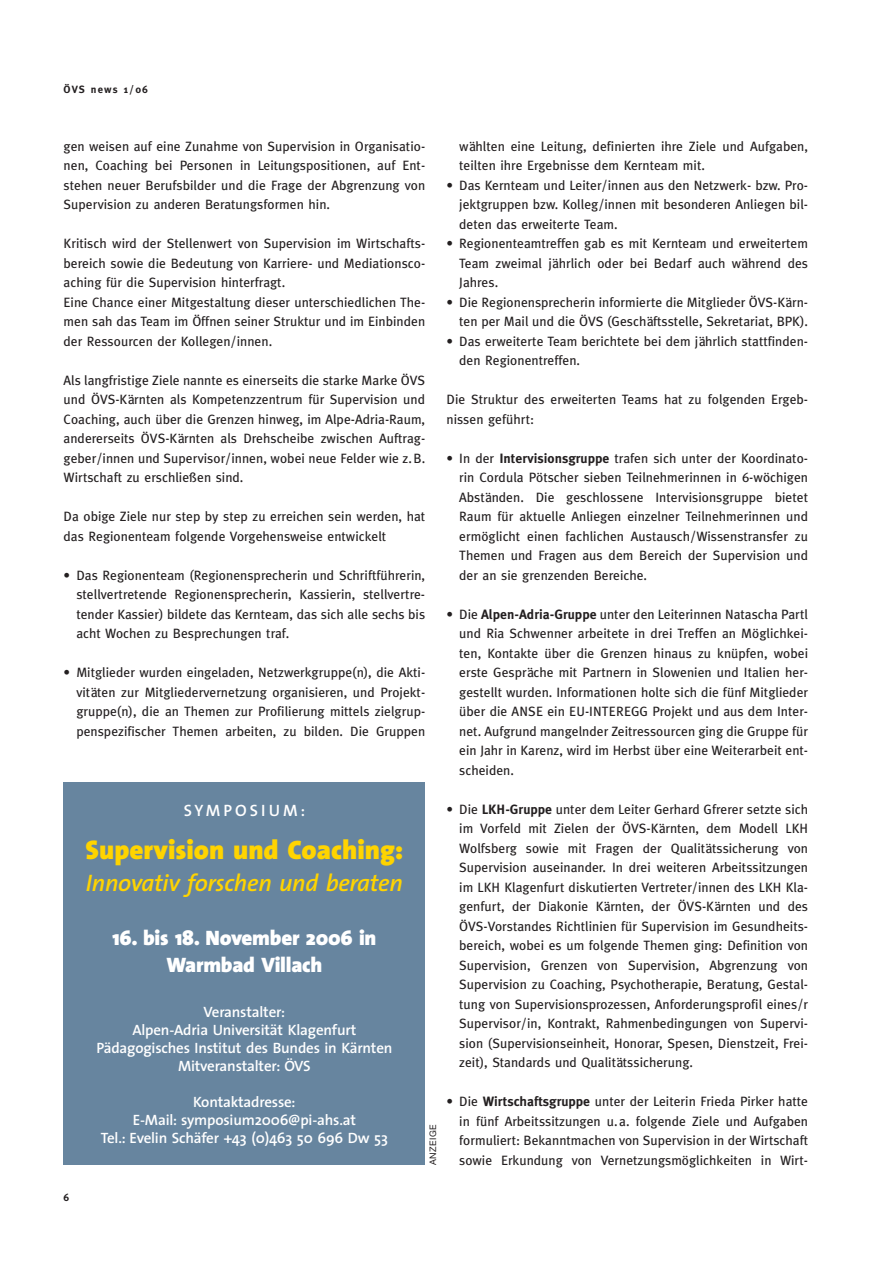
<style>
.page{position:relative;width:893px;height:1263px;background:#fff}
.page>*{position:absolute;margin:0;border:0;box-sizing:border-box;transform-origin:0 0}
.t1{font:900 27px "The Sans";color:#ffd400}
.t2{font:italic 600 24px "The Sans";letter-spacing:-.01em;color:#ffd400}
.t3{font:900 21px/27px "The Sans";letter-spacing:-.01em;color:#fff;text-align:center}
.t4{font:600 16.5px "The Sans";letter-spacing:.18em;color:#fff}
.t5{font:600 15px/18px "The Sans";letter-spacing:-.01em;color:#fff;text-align:center}
.t6{font:13.5px/19.5px "Meta Plus";color:#231f20;text-align:justify}
.t7{font:700 10.5px "Meta Plus";letter-spacing:.11em;color:#231f20}
.t8{font:10.5px "Meta Plus Bold Caps";color:#231f20}
.t9{font:9px "Helvetica Neue";letter-spacing:.055em;color:#231f20}
.s1{font-weight:700}
</style>
<div class="page">
<div style="left:64px;top:782px;width:361px;height:383px;background:#67859f"></div>
<p class="t7" style="left:64px;top:85px;width:86px">ÖVS news 1/06</p>
<p class="t6" style="left:64px;top:137px;width:363px">gen weisen auf eine Zunahme von Supervision in Organisatio&shy;nen, Coaching bei Personen in Leitungspositionen, auf Ent&shy;stehen neuer Berufsbilder und die Frage der Abgrenzung von Supervision zu anderen Beratungsformen hin.</p>
<p class="t6" style="left:64px;top:235px;width:363px;text-align:left">Kritisch wird der Stellenwert von Supervision im Wirtschafts&shy;bereich sowie die Bedeutung von Karriere- und Mediationsco&shy;aching für die Supervision hinterfragt.<br>Eine Chance einer Mitgestaltung dieser unterschiedlichen The&shy;men sah das Team im Öffnen seiner Struktur und im Einbinden der Ressourcen der Kollegen/innen.</p>
<p class="t6" style="left:64px;top:371px;width:363px">Als langfristige Ziele nannte es einerseits die starke Marke ÖVS und ÖVS-Kärnten als Kompetenzzentrum für Supervision und Coaching, auch über die Grenzen hinweg, im Alpe-Adria-Raum, andererseits ÖVS-Kärnten als Drehscheibe zwischen Auftrag&shy;geber/innen und Supervisor/innen, wobei neue Felder wie z.B.<br>Wirtschaft zu erschließen sind.</p>
<p class="t6" style="left:64px;top:508px;width:363px">Da obige Ziele nur step by step zu erreichen sein werden, hat das Regionenteam folgende Vorgehensweise entwickelt</p>
<p class="t6" style="left:76px;top:566px;width:350px;text-indent:-13px">• Das Regionenteam (Regionensprecherin und Schriftführerin, stellvertretende Regionensprecherin, Kassierin, stellvertre&shy;tender Kassier) bildete das Kernteam, das sich alle sechs bis acht Wochen zu Besprechungen traf.</p>
<p class="t6" style="left:76px;top:664px;width:350px;text-indent:-13px">• Mitglieder wurden eingeladen, Netzwerkgruppe(n), die Akti&shy;vitäten zur Mitgliedervernetzung organisieren, und Projekt&shy;gruppe(n), die an Themen zur Profilierung mittels zielgrup&shy;penspezifischer Themen arbeiten, zu bilden. Die Gruppen</p>
<p class="t4" style="left:184px;top:804px;width:123px">SYMPOSIUM:</p>
<h1 class="t1" style="left:86px;top:838px;width:319px">Supervision und Coaching:</h1>
<h2 class="t2" style="left:86px;top:873px;width:318px">Innovativ forschen und beraten</h2>
<h3 class="t3" style="left:112px;top:926px;width:265px">16. bis 18. November 2006 in<br>Warmbad Villach</h3>
<p class="t5" style="left:96px;top:1004px;width:297px">Veranstalter:<br>Alpen-Adria Universität Klagenfurt<br>Pädagogisches Institut des Bundes in Kärnten<br>Mitveranstalter: ÖVS</p>
<p class="t5" style="left:101px;top:1094px;width:288px">Kontaktadresse:<br>E-Mail: symposium2006@pi-ahs.at<br>Tel.: Evelin Schäfer +43 (0)463 50 696 Dw 53</p>
<p class="t8" style="left:64px;top:1191px;width:7px">6</p>
<p class="t9" style="left:429px;top:1165px;width:42px;rotate:-90deg">ANZEIGE</p>
<p class="t6" style="left:459px;top:137px;width:350px">wählten eine Leitung, definierten ihre Ziele und Aufgaben, teilten ihre Ergebnisse dem Kernteam mit.</p>
<p class="t6" style="left:459px;top:176px;width:350px;text-indent:-13px">• Das Kernteam und Leiter/innen aus den Netzwerk- bzw. Pro&shy;jektgruppen bzw. Kolleg/innen mit besonderen Anliegen bil&shy;deten das erweiterte Team.</p>
<p class="t6" style="left:459px;top:235px;width:350px;text-indent:-13px">• Regionenteamtreffen gab es mit Kernteam und erweitertem Team zweimal jährlich oder bei Bedarf auch während des Jahres.</p>
<p class="t6" style="left:446px;top:293px;width:363px;text-align:right">• Die Regionensprecherin informierte die Mitglieder ÖVS-Kärn&shy;ten per Mail und die ÖVS (Geschäftsstelle, Sekretariat, BPK).</p>
<p class="t6" style="left:459px;top:332px;width:350px;text-indent:-13px">• Das erweiterte Team berichtete bei dem jährlich stattfinden&shy;den Regionentreffen.</p>
<p class="t6" style="left:446px;top:391px;width:363px">Die Struktur des erweiterten Teams hat zu folgenden Ergeb&shy;nissen geführt:</p>
<p class="t6" style="left:459px;top:449px;width:350px;text-indent:-13px">• In der <span class="s1">Intervisionsgruppe</span> trafen sich unter der Koordinato&shy;rin Cordula Pötscher sieben Teilnehmerinnen in 6-wöchigen Abständen. Die geschlossene Intervisionsgruppe bietet Raum für aktuelle Anliegen einzelner Teilnehmerinnen und ermöglicht einen fachlichen Austausch/Wissenstransfer zu Themen und Fragen aus dem Bereich der Supervision und der an sie grenzenden Bereiche.</p>
<p class="t6" style="left:459px;top:605px;width:350px;text-indent:-13px">• Die <span class="s1">Alpen-Adria-Gruppe</span> unter den Leiterinnen Natascha Partl und Ria Schwenner arbeitete in drei Treffen an Möglichkei&shy;ten, Kontakte über die Grenzen hinaus zu knüpfen, wobei erste Gespräche mit Partnern in Slowenien und Italien her&shy;gestellt wurden. Informationen holte sich die fünf Mitglieder über die ANSE ein EU-INTEREGG Projekt und aus dem Inter&shy;net. Aufgrund mangelnder Zeitressourcen ging die Gruppe für ein Jahr in Karenz, wird im Herbst über eine Weiterarbeit ent&shy;scheiden.</p>
<p class="t6" style="left:459px;top:800px;width:350px;text-indent:-13px">• Die <span class="s1">LKH-Gruppe</span> unter dem Leiter Gerhard Gfrerer setzte sich im Vorfeld mit Zielen der ÖVS-Kärnten, dem Modell LKH Wolfsberg sowie mit Fragen der Qualitätssicherung von Supervision auseinander. In drei weiteren Arbeitssitzungen im LKH Klagenfurt diskutierten Vertreter/innen des LKH Kla&shy;genfurt, der Diakonie Kärnten, der ÖVS-Kärnten und des ÖVS-Vorstandes Richtlinien für Supervision im Gesundheits&shy;bereich, wobei es um folgende Themen ging: Definition von Supervision, Grenzen von Supervision, Abgrenzung von Supervision zu Coaching, Psychotherapie, Beratung, Gestal&shy;tung von Supervisionsprozessen, Anforderungsprofil eines/r Supervisor/in, Kontrakt, Rahmenbedingungen von Supervi&shy;sion (Supervisionseinheit, Honorar, Spesen, Dienstzeit, Frei&shy;zeit), Standards und Qualitätssicherung.</p>
<p class="t6" style="left:459px;top:1093px;width:350px;text-indent:-13px">• Die <span class="s1">Wirtschaftsgruppe</span> unter der Leiterin Frieda Pirker hatte in fünf Arbeitssitzungen u.a. folgende Ziele und Aufgaben formuliert: Bekanntmachen von Supervision in der Wirtschaft sowie Erkundung von Vernetzungsmöglichkeiten in Wirt-</p>
</div>
